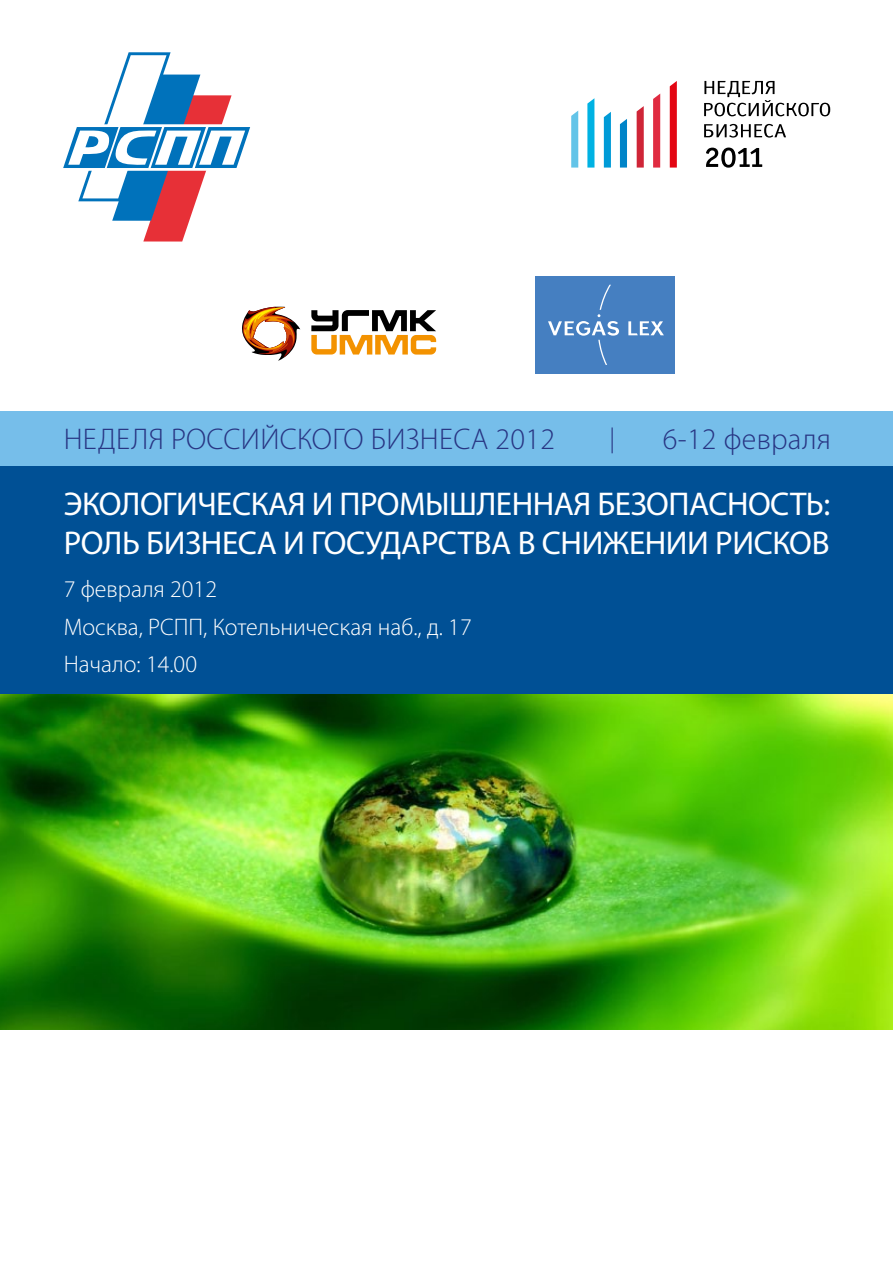
<style>
.page{position:relative;width:893px;height:1263px;background:#fff}
.page>*{position:absolute;margin:0;border:0;box-sizing:border-box;transform-origin:0 0}
.t1{font:33px/39.6px "Myriad Pro";letter-spacing:-.015em;color:#fff}
.t2{font:300 30px "Myriad Pro";letter-spacing:.01em;color:#283583}
.t3{font:300 24px/37.3px "Myriad Pro";color:#fff}
</style>
<div class="page">
<img style="left:0;top:694px;width:893px;height:335px">
<div style="left:536px;top:276px;width:139px;height:98px;background:#457fc1"></div>
<svg style="left:628px;top:321px;width:36px;height:14px"></svg>
<svg style="left:548px;top:285px;width:71px;height:80px"></svg>
<div style="left:0;top:411px;width:893px;height:94px;background:#76beea"></div>
<div style="left:0;top:467px;width:893px;height:227px;background:#005095"></div>
<svg style="left:63px;top:52px;width:188px;height:190px"></svg>
<svg style="left:604px;top:112px;width:7px;height:56px"></svg>
<svg style="left:704px;top:124px;width:82px;height:14px"></svg>
<svg style="left:704px;top:81px;width:126px;height:35px"></svg>
<svg style="left:670px;top:81px;width:7px;height:87px"></svg>
<svg style="left:587px;top:98px;width:7px;height:70px"></svg>
<svg style="left:571px;top:111px;width:7px;height:57px"></svg>
<svg style="left:653px;top:94px;width:7px;height:74px"></svg>
<svg style="left:637px;top:106px;width:7px;height:62px"></svg>
<svg style="left:620px;top:119px;width:7px;height:49px"></svg>
<svg style="left:706px;top:148px;width:56px;height:20px"></svg>
<svg style="left:612px;top:427px;width:1px;height:26px"></svg>
<svg style="left:242px;top:307px;width:58px;height:54px"></svg>
<svg style="left:311px;top:310px;width:125px;height:45px"></svg>
<p class="t2" style="left:64px;top:422px;width:493px">НЕДЕЛЯ РОССИЙСКОГО БИЗНЕСА 2012</p>
<p class="t2" style="left:663px;top:422px;width:170px">6-12 февраля</p>
<p class="t1" style="left:64px;top:483px;width:768px">ЭКОЛОГИЧЕСКАЯ И ПРОМЫШЛЕННАЯ БЕЗОПАСНОСТЬ:<br>РОЛЬ БИЗНЕСА И ГОСУДАРСТВА В СНИЖЕНИИ РИСКОВ</p>
<p class="t3" style="left:64px;top:571px;width:409px">7 февраля 2012<br>Москва, РСПП, Котельническая наб., д. 17<br>Начало: 14.00</p>
</div>
